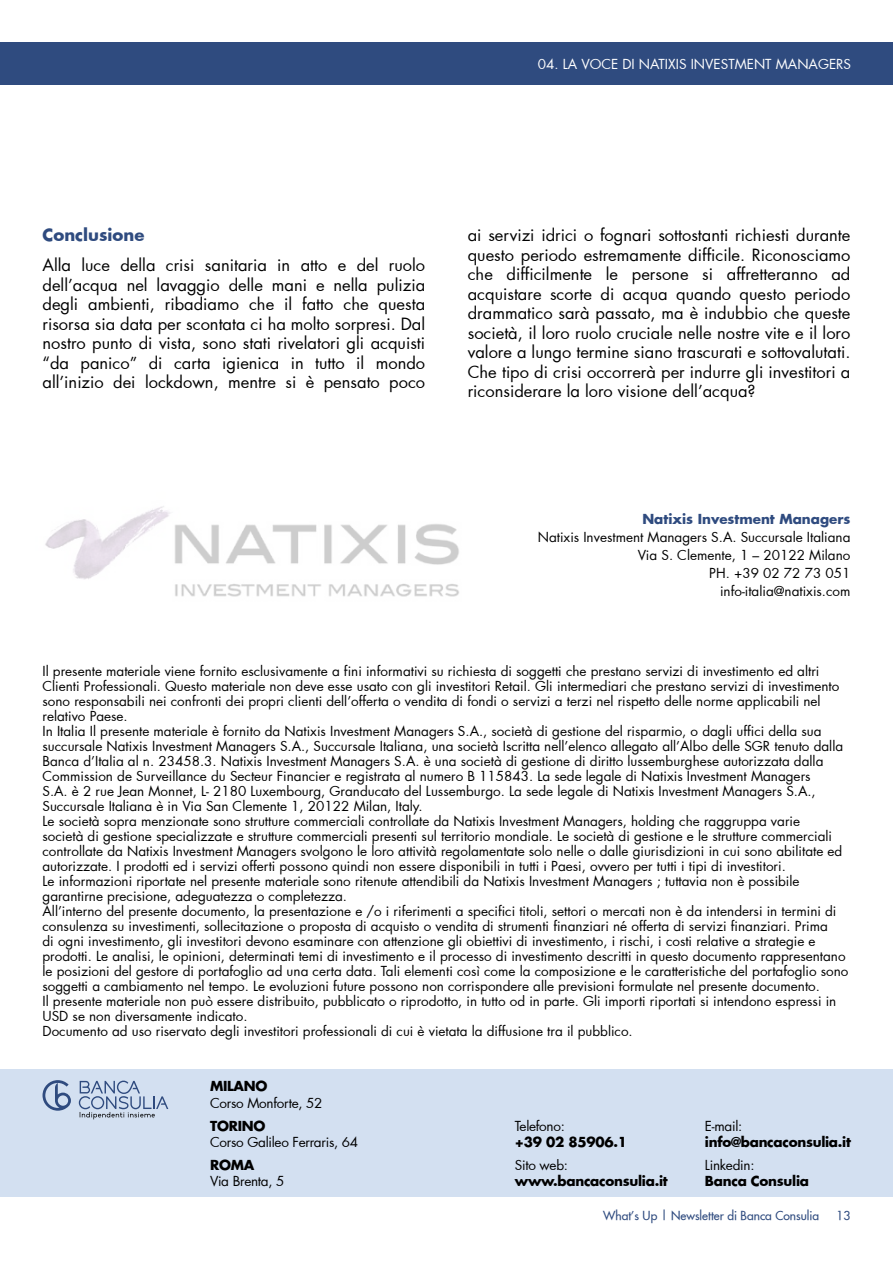
<style>
.page{position:relative;width:893px;height:1263px;background:#fff}
.page>*{position:absolute;margin:0;border:0;box-sizing:border-box;transform-origin:0 0}
.t1{font:16.5px/19.5px "Futura";color:#000;text-align:justify}
.t2{font:700 16.5px "Futura";color:#2f4b7f}
.t3{font:13.5px/15px "Futura";color:#000;text-align:right}
.t4{font:700 13.5px "Futura";letter-spacing:-.02em;color:#000}
.t5{font:13.5px "Futura";letter-spacing:-.02em;color:#000}
.t6{font:13.5px "Futura";color:#fff}
.t7{font:700 13.5px "Futura";color:#2f4b7f}
.t8{font:12px "Futura";color:#2f4b7f}
</style>
<div class="page">
<div style="left:0;top:43px;width:893px;height:42px;background:#2f4b7f"></div>
<div style="left:0;top:1069px;width:893px;height:128px;background:#d3e0f1"></div>
<svg style="left:43px;top:1080px;width:28px;height:31px"></svg>
<svg style="left:79px;top:1080px;width:89px;height:39px"></svg>
<img style="left:45px;top:506px;width:414px;height:91px">
<p class="t6" style="left:538px;top:55px;width:315px">04. LA VOCE DI NATIXIS INVESTMENT MANAGERS</p>
<p class="t2" style="left:43px;top:223px;width:103px">Conclusione</p>
<p class="t1" style="left:43px;top:255px;width:384px">Alla luce della crisi sanitaria in atto e del ruolo dell’acqua nel lavaggio delle mani e nella pulizia degli ambienti, ribadiamo che il fatto che questa risorsa sia data per scontata ci ha molto sorpresi. Dal nostro punto di vista, sono stati rivelatori gli acquisti “da panico” di carta igienica in tutto il mondo all’inizio dei lockdown, mentre si è pensato poco</p>
<p class="t1" style="left:468px;top:225px;width:384px">ai servizi idrici o fognari sottostanti richiesti durante questo periodo estremamente difficile. Riconosciamo che difficilmente le persone si affretteranno ad acquistare scorte di acqua quando questo periodo drammatico sarà passato, ma è indubbio che queste società, il loro ruolo cruciale nelle nostre vite e il loro valore a lungo termine siano trascurati e sottovalutati.<br>Che tipo di crisi occorrerà per indurre gli investitori a riconsiderare la loro visione dell’acqua?</p>
<p class="t7" style="left:642px;top:509px;width:210px">Natixis Investment Managers</p>
<p class="t3" style="left:538px;top:528px;width:314px;line-height:18px">Natixis Investment Managers S.A. Succursale Italiana Via S. Clemente, 1 – 20122 Milano<br>PH. +39 02 72 73 051<br>info-italia@natixis.com</p>
<p class="t3" style="left:43px;top:663px;width:807px;text-align:left">Il presente materiale viene fornito esclusivamente a fini informativi su richiesta di soggetti che prestano servizi di investimento ed altri Clienti Professionali. Questo materiale non deve esse usato con gli investitori Retail. Gli intermediari che prestano servizi di investimento sono responsabili nei confronti dei propri clienti dell’offerta o vendita di fondi o servizi a terzi nel rispetto delle norme applicabili nel relativo Paese.<br>In Italia Il presente materiale è fornito da Natixis Investment Managers S.A., società di gestione del risparmio, o dagli uffici della sua succursale Natixis Investment Managers S.A., Succursale Italiana, una società Iscritta nell’elenco allegato all’Albo delle SGR tenuto dalla Banca d’Italia al n. 23458.3. Natixis Investment Managers S.A. è una società di gestione di diritto lussemburghese autorizzata dalla Commission de Surveillance du Secteur Financier e registrata al numero B 115843. La sede legale di Natixis Investment Managers<br>S.A. è 2 rue Jean Monnet, L- 2180 Luxembourg, Granducato del Lussemburgo. La sede legale di Natixis Investment Managers S.A., Succursale Italiana è in Via San Clemente 1, 20122 Milan, Italy.<br>Le società sopra menzionate sono strutture commerciali controllate da Natixis Investment Managers, holding che raggruppa varie<br>società di gestione specializzate e strutture commerciali presenti sul territorio mondiale. Le società di gestione e le strutture commerciali controllate da Natixis Investment Managers svolgono le loro attività regolamentate solo nelle o dalle giurisdizioni in cui sono abilitate ed autorizzate. I prodotti ed i servizi offerti possono quindi non essere disponibili in tutti i Paesi, ovvero per tutti i tipi di investitori.<br>Le informazioni riportate nel presente materiale sono ritenute attendibili da Natixis Investment Managers ; tuttavia non è possibile garantirne precisione, adeguatezza o completezza.<br>All’interno del presente documento, la presentazione e /o i riferimenti a specifici titoli, settori o mercati non è da intendersi in termini di consulenza su investimenti, sollecitazione o proposta di acquisto o vendita di strumenti finanziari né offerta di servizi finanziari. Prima<br>di ogni investimento, gli investitori devono esaminare con attenzione gli obiettivi di investimento, i rischi, i costi relative a strategie e prodotti. Le analisi, le opinioni, determinati temi di investimento e il processo di investimento descritti in questo documento rappresentano le posizioni del gestore di portafoglio ad una certa data. Tali elementi così come la composizione e le caratteristiche del portafoglio sono soggetti a cambiamento nel tempo. Le evoluzioni future possono non corrispondere alle previsioni formulate nel presente documento.<br>Il presente materiale non può essere distribuito, pubblicato o riprodotto, in tutto od in parte. Gli importi riportati si intendono espressi in USD se non diversamente indicato.<br>Documento ad uso riservato degli investitori professionali di cui è vietata la diffusione tra il pubblico.</p>
<p class="t4" style="left:210px;top:1077px;width:59px">MILANO</p>
<p class="t5" style="left:210px;top:1094px;width:114px">Corso Monforte, 52</p>
<p class="t4" style="left:210px;top:1116px;width:57px">TORINO</p>
<p class="t5" style="left:210px;top:1133px;width:150px">Corso Galileo Ferraris, 64</p>
<p class="t4" style="left:210px;top:1155px;width:46px">ROMA</p>
<p class="t5" style="left:210px;top:1172px;width:76px">Via Brenta, 5</p>
<p class="t5" style="left:515px;top:1116px;width:52px">Telefono:</p>
<p class="t4" style="left:515px;top:1133px;width:114px">+39 02 85906.1</p>
<p class="t3" style="left:515px;top:1157px;width:55px">Sito web:</p>
<p class="t4" style="left:515px;top:1172px;width:154px">www.bancaconsulia.it</p>
<p class="t3" style="left:705px;top:1118px;width:39px">E-mail:</p>
<p class="t4" style="left:705px;top:1133px;width:147px">info@bancaconsulia.it</p>
<p class="t5" style="left:705px;top:1156px;width:51px">Linkedin:</p>
<p class="t4" style="left:705px;top:1172px;width:106px">Banca Consulia</p>
<p class="t8" style="left:603px;top:1208px;width:218px">What’s Up | Newsletter di Banca Consulia</p>
<p class="t8" style="left:837px;top:1208px;width:15px">13</p>
</div>
